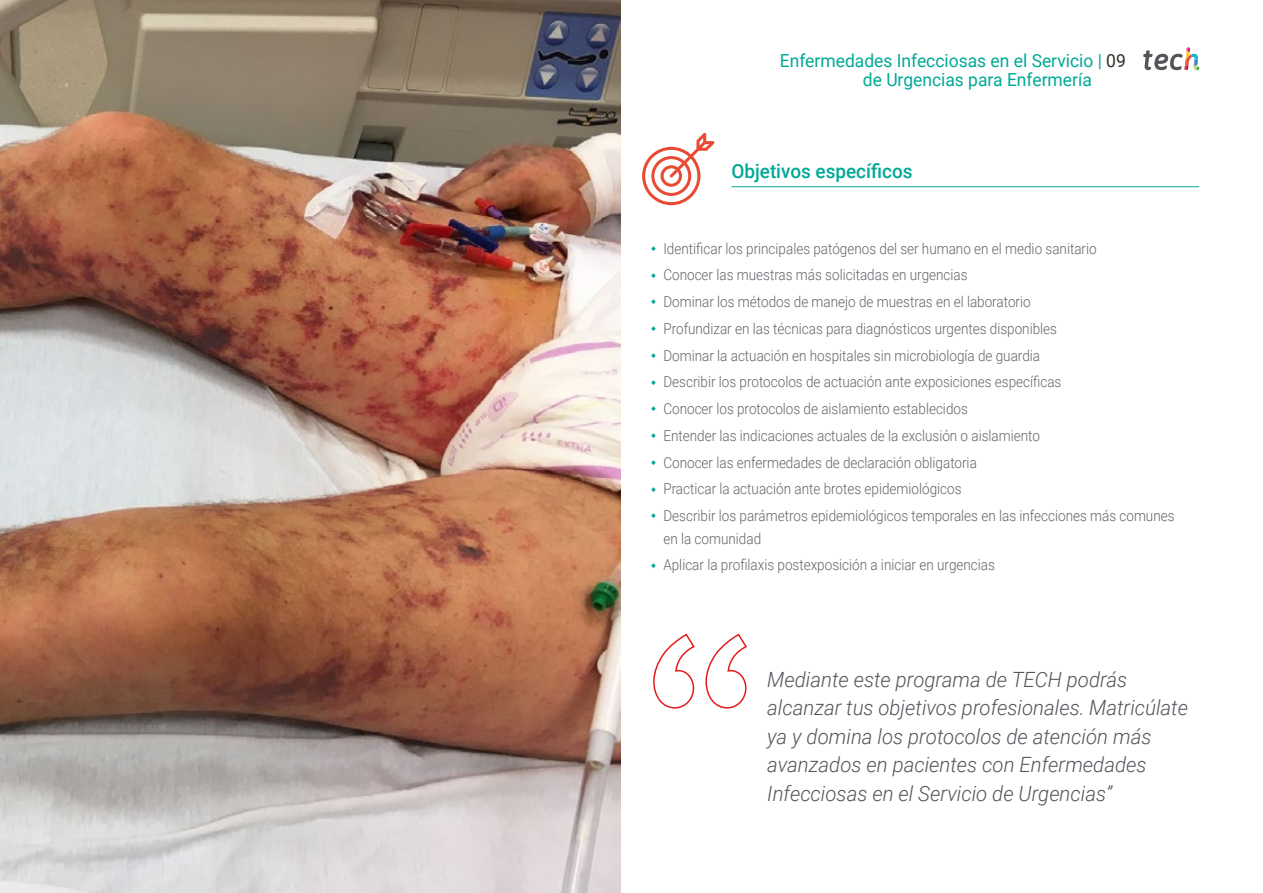
<style>
.page{position:relative;width:1263px;height:893px;background:#fff}
.page>*{position:absolute;margin:0;border:0;box-sizing:border-box;transform-origin:0 0}
.t1{font:italic 300 21px/28.5px "Roboto";color:#52555b}
.t2{font:500 19.5px "Roboto";color:#00a996}
.t3{font:18px/19.5px "Roboto";color:#00a996}
.t4{font:300 15px/26.7px "Roboto";color:#61646a;scale:.9 1}
.s1{color:#312e20}
</style>
<div class="page">
<img style="left:0;top:0;width:621px;height:893px">
<svg style="left:653px;top:633px;width:94px;height:76px"></svg>
<hr style="left:731px;top:186px;width:468px;height:1px;background:#00a996">
<svg style="left:642px;top:133px;width:72px;height:72px"></svg>
<svg style="left:1143px;top:47px;width:56px;height:24px"></svg>
<p class="t3" style="left:863px;top:50px;width:264px;text-indent:-83px">Enfermedades Infecciosas en el Servicio | <span class="s1">09 </span>de Urgencias para Enfermería</p>
<h2 class="t2" style="left:731px;top:158px;width:183px">Objetivos específicos</h2>
<p class="t4" style="left:663px;top:234px;width:569px">Identificar los principales patógenos del ser humano en el medio sanitario<br>Conocer las muestras más solicitadas en urgencias<br>Dominar los métodos de manejo de muestras en el laboratorio<br>Profundizar en las técnicas para diagnósticos urgentes disponibles<br>Dominar la actuación en hospitales sin microbiología de guardia<br>Describir los protocolos de actuación ante exposiciones específicas<br>Conocer los protocolos de aislamiento establecidos<br>Entender las indicaciones actuales de la exclusión o aislamiento<br>Conocer las enfermedades de declaración obligatoria<br>Practicar la actuación ante brotes epidemiológicos<br>Describir los parámetros epidemiológicos temporales en las infecciones más comunes</p>
<p class="t4" style="left:663px;top:524px;width:370px">en la comunidad<br>Aplicar la profilaxis postexposición a iniciar en urgencias</p>
<h1 class="t1" style="left:767px;top:664px;width:422px">Mediante este programa de TECH podrás alcanzar tus objetivos profesionales. Matricúlate ya y domina los protocolos de atención más avanzados en pacientes con Enfermedades Infecciosas en el Servicio de Urgencias”</h1>
</div>
